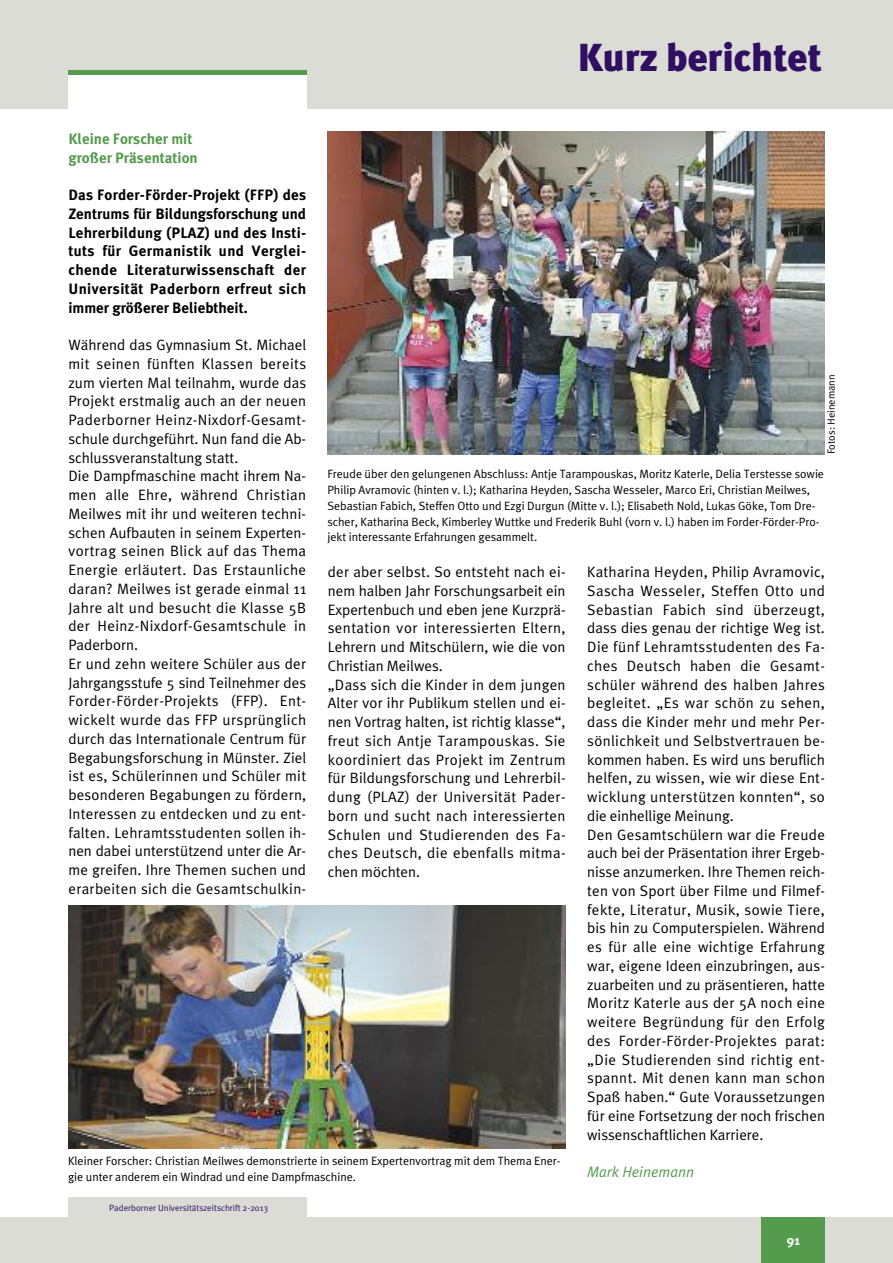
<style>
.page{position:relative;width:893px;height:1263px;background:#fff}
.page>*{position:absolute;margin:0;border:0;box-sizing:border-box;transform-origin:0 0}
.t1{font:900 39px "Meta Plus";color:#300e62}
.t2{font:15px/18.8px "Meta Plus Normal";letter-spacing:.02em;color:#000}
.t3{font:700 15px/18.8px "Meta Plus";color:#000;text-align:justify}
.t4{font:700 15px/18.8px "Meta Plus";color:#549b4d}
.t5{font:italic 15px "Meta Plus Normal";color:#549b4d}
.t6{font:700 13.5px "Meta Plus";color:#fff}
.t7{font:12px/15.8px "Meta Plus Normal";color:#000}
.t8{font:10.5px "Meta Plus Normal";color:#000}
.t9{font:9px "Meta Plus Normal";color:#300e62}
</style>
<div class="page">
<div style="left:0;top:1217px;width:893px;height:46px;background:#dbdcd5"></div>
<div style="left:0;top:0;width:893px;height:109px;background:#dbdcd5"></div>
<div style="left:761px;top:1217px;width:64px;height:46px;background:#549b4d"></div>
<div style="left:68px;top:74px;width:238px;height:35px;background:#fff"></div>
<div style="left:68px;top:1197px;width:238px;height:26px;background:#dbdcd5"></div>
<div style="left:68px;top:70px;width:238px;height:5px;background:#549b4d"></div>
<img style="left:327px;top:132px;width:498px;height:322px">
<img style="left:68px;top:906px;width:498px;height:243px">
<h1 class="t1" style="left:577px;top:34px;width:246px">Kurz berichtet</h1>
<p class="t4" style="left:68px;top:129px;width:131px">Kleine Forscher mit großer Präsentation</p>
<p class="t3" style="left:68px;top:185px;width:239px">Das Forder-Förder-Projekt (FFP) des Zentrums für Bildungsforschung und Lehrerbildung (PLAZ) und des Insti&shy;tuts für Germanistik und Verglei&shy;chende Literaturwissenschaft der Universität Paderborn erfreut sich immer größerer Beliebtheit.</p>
<p class="t2" style="left:68px;top:335px;width:239px">Während das Gymnasium St. Michael mit seinen fünften Klassen bereits zum vierten Mal teilnahm, wurde das Projekt erstmalig auch an der neuen Paderborner Heinz-Nixdorf-Gesamt&shy;schule durchgeführt. Nun fand die Ab&shy;schlussveranstaltung statt.<br>Die Dampfmaschine macht ihrem Na&shy;men alle Ehre, während Christian Meilwes mit ihr und weiteren techni&shy;schen Aufbauten in seinem Experten&shy;vortrag seinen Blick auf das Thema Energie erläutert. Das Erstaunliche daran? Meilwes ist gerade einmal 11<br>Jahre alt und besucht die Klasse 5B der Heinz-Nixdorf-Gesamtschule in Paderborn.<br>Er und zehn weitere Schüler aus der Jahrgangsstufe 5 sind Teilnehmer des Forder-Förder-Projekts (FFP). Ent&shy;wickelt wurde das FFP ursprünglich durch das Internationale Centrum für Begabungsforschung in Münster. Ziel ist es, Schülerinnen und Schüler mit besonderen Begabungen zu fördern, Interessen zu entdecken und zu ent&shy;falten. Lehramtsstudenten sollen ih&shy;nen dabei unterstützend unter die Ar&shy;me greifen. Ihre Themen suchen und erarbeiten sich die Gesamtschulkin-</p>
<p class="t8" style="left:825px;top:454px;width:81px;rotate:-90deg">Fotos: Heinemann</p>
<p class="t7" style="left:327px;top:466px;width:498px">Freude über den gelungenen Abschluss: Antje Tarampouskas, Moritz Katerle, Delia Terstesse sowie Philip Avramovic (hinten v. l.); Katharina Heyden, Sascha Wesseler, Marco Eri, Christian Meilwes, Sebastian Fabich, Steffen Otto und Ezgi Durgun (Mitte v. l.); Elisabeth Nold, Lukas Göke, Tom Dre&shy;scher, Katharina Beck, Kimberley Wuttke und Frederik Buhl (vorn v. l.) haben im Forder-Förder-Pro&shy;jekt interessante Erfahrungen gesammelt.</p>
<p class="t2" style="left:328px;top:562px;width:239px">der aber selbst. So entsteht nach ei&shy;nem halben Jahr Forschungsarbeit ein Expertenbuch und eben jene Kurzprä&shy;sentation vor interessierten Eltern, Lehrern und Mitschülern, wie die von Christian Meilwes.<br>„Dass sich die Kinder in dem jungen Alter vor ihr Publikum stellen und ei&shy;nen Vortrag halten, ist richtig klasse“, freut sich Antje Tarampouskas. Sie koordiniert das Projekt im Zentrum für Bildungsforschung und Lehrerbil&shy;dung (PLAZ) der Universität Pader&shy;born und sucht nach interessierten Schulen und Studierenden des Fa&shy;ches Deutsch, die ebenfalls mitma&shy;chen möchten.</p>
<p class="t2" style="left:587px;top:562px;width:239px">Katharina Heyden, Philip Avramovic, Sascha Wesseler, Steffen Otto und Sebastian Fabich sind überzeugt, dass dies genau der richtige Weg ist.<br>Die fünf Lehramtsstudenten des Fa&shy;ches Deutsch haben die Gesamt&shy;schüler während des halben Jahres begleitet. „Es war schön zu sehen, dass die Kinder mehr und mehr Per&shy;sönlichkeit und Selbstvertrauen be&shy;kommen haben. Es wird uns beruflich helfen, zu wissen, wie wir diese Ent&shy;wicklung unterstützen konnten“, so die einhellige Meinung.<br>Den Gesamtschülern war die Freude auch bei der Präsentation ihrer Ergeb&shy;nisse anzumerken. Ihre Themen reich&shy;ten von Sport über Filme und Filmef&shy;fekte, Literatur, Musik, sowie Tiere, bis hin zu Computerspielen. Während es für alle eine wichtige Erfahrung war, eigene Ideen einzubringen, aus&shy;zuarbeiten und zu präsentieren, hatte Moritz Katerle aus der 5A noch eine weitere Begründung für den Erfolg des Forder-Förder-Projektes parat: „Die Studierenden sind richtig ent&shy;spannt. Mit denen kann man schon Spaß haben.“ Gute Voraussetzungen für eine Fortsetzung der noch frischen wissenschaftlichen Karriere.</p>
<p class="t5" style="left:587px;top:1163px;width:109px">Mark Heinemann</p>
<p class="t7" style="left:68px;top:1153px;width:494px">Kleiner Forscher: Christian Meilwes demonstrierte in seinem Expertenvortrag mit dem Thema Ener&shy;gie unter anderem ein Windrad und eine Dampfmaschine.</p>
<p class="t9" style="left:109px;top:1203px;width:160px">Paderborner Universitätszeitschrift 2-2013</p>
<p class="t6" style="left:787px;top:1232px;width:15px">91</p>
</div>
